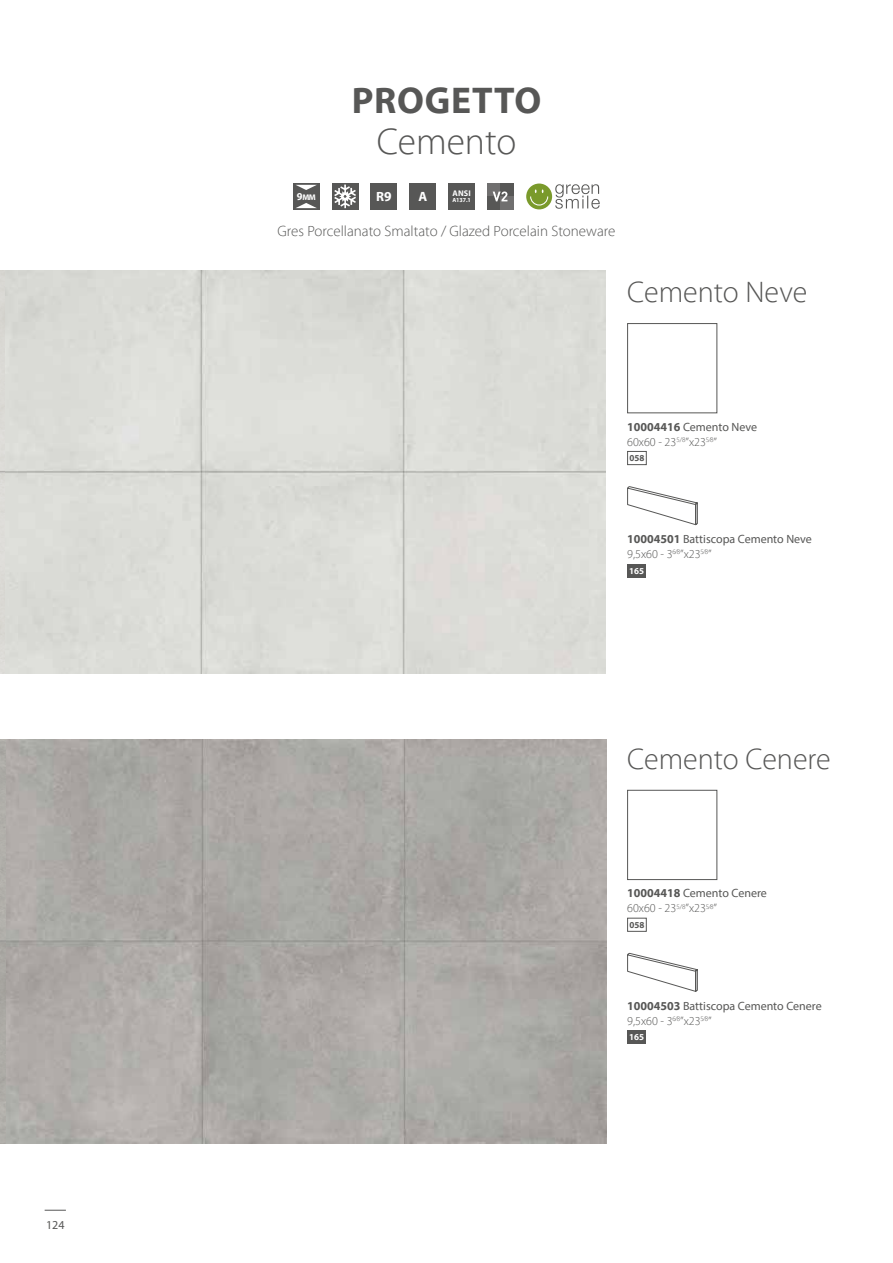
<style>
.page{position:relative;width:893px;height:1263px;background:#fff}
.page>*{position:absolute;margin:0;border:0;box-sizing:border-box;transform-origin:0 0}
.t1{font:700 37.5px "Myriad Pro";letter-spacing:.02em;color:#575756}
.t2{font:300 37.5px "Myriad Pro";color:#575756}
.t3{font:300 30px "Myriad Pro";color:#575756}
.t4{font:300 15px "Myriad Pro";color:#575756}
.t5{font:700 13.5px "Myriad Pro";color:#fff}
.t6{font:12px/15px "Myriad Pro";color:#575756}
.t7{font:300 12px/15px "Myriad Pro";color:#575756}
.t8{font:700 9px "Myriad Pro";color:#575756}
.t9{font:700 9px "Myriad Pro";color:#fff}
.t10{font:700 8.25px "Myriad Pro";letter-spacing:.01em;color:#fff}
.t11{font:700 6px "Myriad Pro";color:#fff}
.s1{font-size:10.35px}
.s2{font-weight:700}
.s3{font-weight:400}
.s4{font-weight:300}
</style>
<div class="page">
<div style="left:627px;top:451px;width:20px;height:14px;border:1px solid #575756"></div>
<svg style="left:627px;top:486px;width:71px;height:40px"></svg>
<div style="left:627px;top:564px;width:19px;height:13px;background:#575756"></div>
<div style="left:627px;top:323px;width:90px;height:90px;border:1px solid #575756"></div>
<div style="left:627px;top:918px;width:20px;height:14px;border:1px solid #575756"></div>
<svg style="left:627px;top:952px;width:71px;height:40px"></svg>
<div style="left:627px;top:1031px;width:19px;height:13px;background:#575756"></div>
<div style="left:627px;top:790px;width:90px;height:90px;border:1px solid #575756"></div>
<div style="left:5px;top:270px;width:601px;height:404px;background:#dcddd8"></div>
<img style="left:6px;top:740px;width:601px;height:404px">
<div style="left:332px;top:183px;width:26px;height:26px;background:#575756"></div>
<svg style="left:334px;top:185px;width:22px;height:23px"></svg>
<div style="left:293px;top:183px;width:26px;height:26px;background:#575756"></div>
<svg style="left:296px;top:185px;width:21px;height:5px"></svg>
<svg style="left:296px;top:203px;width:21px;height:5px"></svg>
<div style="left:371px;top:183px;width:26px;height:26px;background:#575756"></div>
<div style="left:526px;top:184px;width:26px;height:25px;background:#7a9a2b;border-radius:50%"></div>
<svg style="left:530px;top:189px;width:19px;height:17px"></svg>
<svg style="left:555px;top:184px;width:45px;height:25px"></svg>
<div style="left:449px;top:183px;width:26px;height:26px;background:#575756"></div>
<div style="left:410px;top:183px;width:26px;height:26px;background:#575756"></div>
<div style="left:487px;top:183px;width:13px;height:14px;background:#706f6f"></div>
<div style="left:500px;top:183px;width:13px;height:14px;background:#575756"></div>
<div style="left:487px;top:196px;width:14px;height:13px;background:#575756"></div>
<div style="left:500px;top:196px;width:13px;height:13px;background:#706f6f"></div>
<svg style="left:493px;top:191px;width:14px;height:10px"></svg>
<svg style="left:45px;top:1210px;width:21px;height:1px"></svg>
<p class="t6" style="left:46px;top:1218px;width:20px">124</p>
<h1 class="t1" style="left:352px;top:76px;width:191px">PROGETTO</h1>
<h1 class="t2" style="left:377px;top:118px;width:141px">Cemento</h1>
<p class="t10" style="left:297px;top:192px;width:20px"><span class="s1">9</span> MM</p>
<p class="t5" style="left:376px;top:187px;width:17px">R9</p>
<p class="t10" style="left:452px;top:188px;width:20px">ANSI</p>
<p class="t5" style="left:418px;top:187px;width:10px">A</p>
<p class="t11" style="left:452px;top:196px;width:20px">A137.1</p>
<p class="t4" style="left:278px;top:222px;width:339px">Gres Porcellanato Smaltato / Glazed Porcelain Stoneware</p>
<h2 class="t3" style="left:627px;top:274px;width:181px">Cemento Neve</h2>
<p class="t7" style="left:627px;top:419px;width:131px"><span class="s2">10004416</span> <span class="s3">Cemento Neve<br></span>60x60 - 23<sup>5/8</sup>”x23<sup>5⁄8</sup>”</p>
<p class="t8" style="left:629px;top:452px;width:16px">058</p>
<p class="t6" style="left:627px;top:531px;width:186px"><span class="s2">10004501</span> Battiscopa Cemento Neve<br><span class="s4">9,5x60 - 3</span><sup>6⁄8</sup><span class="s4">”x23</span><sup>5⁄8</sup><span class="s4">”</span></p>
<p class="t9" style="left:629px;top:565px;width:16px">165</p>
<h2 class="t3" style="left:627px;top:740px;width:205px">Cemento Cenere</h2>
<p class="t6" style="left:627px;top:886px;width:141px"><span class="s2">10004418</span> Cemento Cenere<br><span class="s4">60x60 - 23</span><sup>5/8</sup><span class="s4">”x23</span><sup>5⁄8</sup><span class="s4">”</span></p>
<p class="t8" style="left:629px;top:919px;width:16px">058</p>
<p class="t6" style="left:627px;top:998px;width:196px"><span class="s2">10004503</span> Battiscopa Cemento Cenere<br><span class="s4">9,5x60 - 3</span><sup>6⁄8</sup><span class="s4">”x23</span><sup>5⁄8</sup><span class="s4">”</span></p>
<p class="t9" style="left:629px;top:1031px;width:16px">165</p>
</div>
